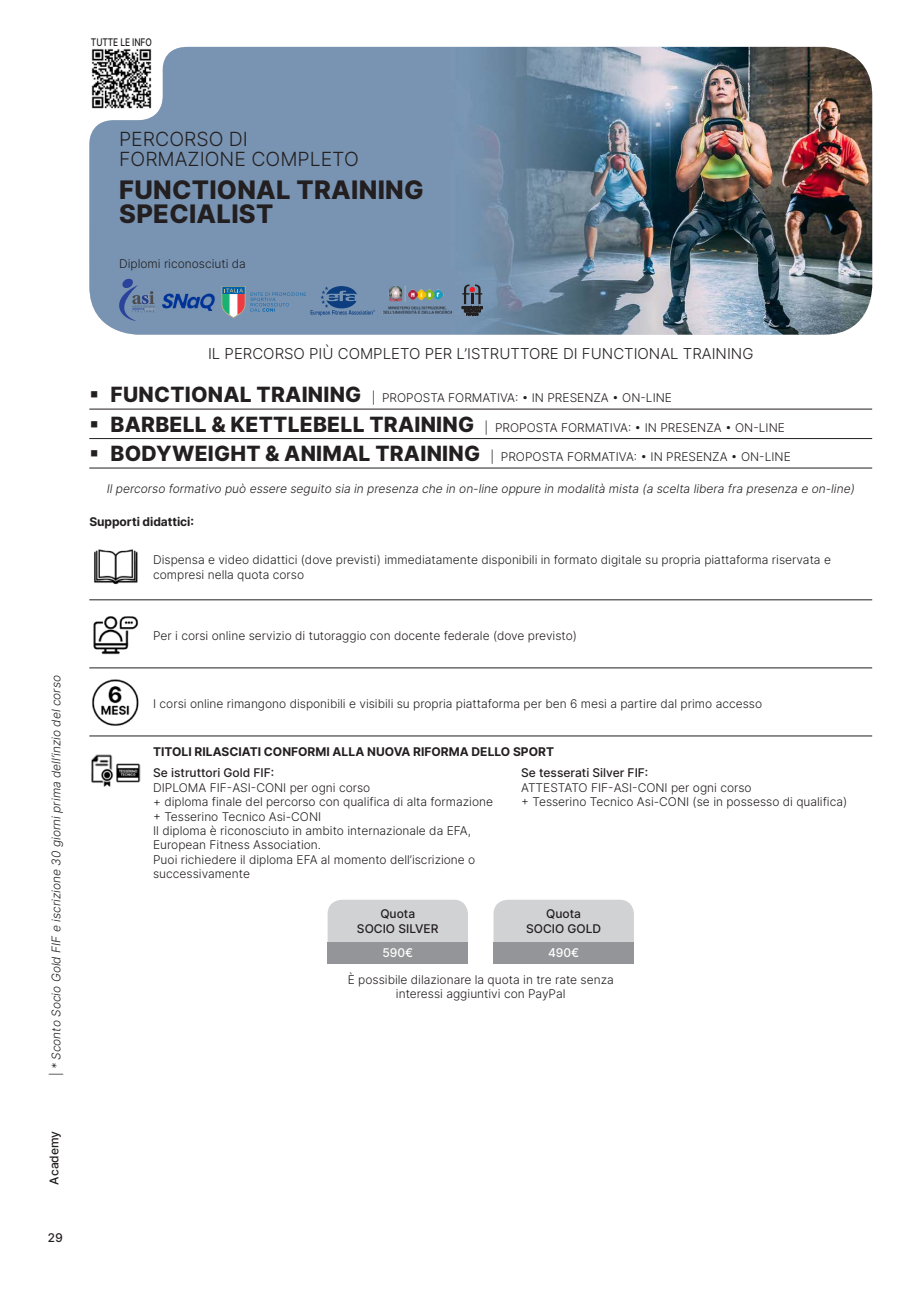
<style>
.page{position:relative;width:919px;height:1289px;background:#fff}
.page>*{position:absolute;margin:0;border:0;box-sizing:border-box;transform-origin:0 0}
.t1{font:800 25.5px/24px "Inter";letter-spacing:.01em;color:#231f20}
.t2{font:300 19.5px/19.5px "Inter";color:#231f20}
.t3{font:300 15px "Inter";color:#231f20}
.t4{font:300 12px/14.4px "Inter";color:#231f20}
.t5{font:italic 300 12px "Inter";color:#231f20}
.t6{font:500 12px/15px "Inter";color:#231f20;text-align:center}
.t7{font:700 12px "Inter";color:#231f20}
.t8{font:500 12px "Inter";color:#fff}
.t9{font:500 10.5px "Inter";letter-spacing:-.01em;color:#231f20;scale:.8 1}
.t10{font:3px "Helvetica";color:#0c3d7f;scale:.95 1}
.s1{font-style:normal}
.s2{font-weight:800;font-size:21px}
</style>
<div class="page">
<img style="left:89px;top:47px;width:783px;height:288px">
<hr style="left:89px;top:409px;width:783px;height:1px;background:#231f20">
<hr style="left:89px;top:438px;width:783px;height:1px;background:#231f20">
<hr style="left:89px;top:467px;width:783px;height:1px;background:#231f20">
<div style="left:327px;top:899px;width:141px;height:43px;background:#d1d2d4"></div>
<div style="left:493px;top:899px;width:141px;height:43px;background:#d1d2d4"></div>
<div style="left:327px;top:942px;width:141px;height:21px;background:#939598"></div>
<div style="left:493px;top:942px;width:141px;height:21px;background:#939598"></div>
<img style="left:383px;top:285px;width:76px;height:30px">
<svg style="left:462px;top:284px;width:20px;height:31px"></svg>
<svg style="left:108px;top:278px;width:46px;height:43px;background:#6b85a9"></svg>
<img style="left:162px;top:293px;width:53px;height:17px">
<svg style="left:221px;top:286px;width:151px;height:32px;background:#6d8aa9"></svg>
<img style="left:94px;top:549px;width:44px;height:36px">
<img style="left:93px;top:616px;width:46px;height:39px">
<img style="left:92px;top:679px;width:47px;height:47px">
<img style="left:91px;top:754px;width:49px;height:33px">
<hr style="left:89px;top:599px;width:783px;height:1px;background:#231f20">
<hr style="left:89px;top:667px;width:783px;height:1px;background:#231f20">
<hr style="left:89px;top:735px;width:783px;height:1px;background:#231f20">
<p class="t9" style="left:91px;top:34px;width:78px">TUTTE LE INFO</p>
<p class="t5" style="left:48px;top:1076px;width:403px;rotate:-90deg"><span class="s1">|</span> * Sconto Socio Gold FIF e iscrizione 30 giorni prima dell’inzio del corso</p>
<p class="t6" style="left:46px;top:1184px;width:55px;rotate:-90deg">Academy</p>
<p class="t6" style="left:47px;top:1229px;width:17px">29</p>
<h2 class="t2" style="left:119px;top:129px;width:241px">PERCORSO DI<br>FORMAZIONE COMPLETO</h2>
<h1 class="t1" style="left:119px;top:177px;width:306px">FUNCTIONAL TRAINING<br>SPECIALIST</h1>
<p class="t4" style="left:119px;top:256px;width:128px">Diplomi riconosciuti da</p>
<p class="t10" style="left:373px;top:309px;width:4px">®</p>
<p class="t3" style="left:208px;top:343px;width:547px">IL PERCORSO PIÙ COMPLETO PER L’ISTRUTTORE DI FUNCTIONAL TRAINING</p>
<p class="t4" style="left:89px;top:390px;width:584px">▪ <span class="s2">FUNCTIONAL TRAINING</span> | PROPOSTA FORMATIVA: • IN PRESENZA • ON-LINE</p>
<p class="t4" style="left:89px;top:420px;width:697px">▪ <span class="s2">BARBELL &amp; KETTLEBELL TRAINING</span> | PROPOSTA FORMATIVA: • IN PRESENZA • ON-LINE</p>
<p class="t4" style="left:89px;top:449px;width:703px">▪ <span class="s2">BODYWEIGHT &amp; ANIMAL TRAINING</span> | PROPOSTA FORMATIVA: • IN PRESENZA • ON-LINE</p>
<p class="t5" style="left:107px;top:480px;width:749px">Il percorso formativo può essere seguito sia in presenza che in on-line oppure in modalità mista (a scelta libera fra presenza e on-line)</p>
<p class="t7" style="left:89px;top:513px;width:106px">Supporti didattici:</p>
<p class="t4" style="left:153px;top:552px;width:679px">Dispensa e video didattici (dove previsti) immediatamente disponibili in formato digitale su propria piattaforma riservata e compresi nella quota corso</p>
<p class="t4" style="left:153px;top:628px;width:425px">Per i corsi online servizio di tutoraggio con docente federale (dove previsto)</p>
<p class="t4" style="left:153px;top:696px;width:610px">I corsi online rimangono disponibili e visibili su propria piattaforma per ben 6 mesi a partire dal primo accesso</p>
<p class="t7" style="left:153px;top:743px;width:402px">TITOLI RILASCIATI CONFORMI ALLA NUOVA RIFORMA DELLO SPORT</p>
<p class="t6" style="left:153px;top:765px;width:123px">Se istruttori Gold FIF:</p>
<p class="t4" style="left:153px;top:780px;width:341px">DIPLOMA FIF-ASI-CONI per ogni corso<br>+ diploma finale del percorso con qualifica di alta formazione + Tesserino Tecnico Asi-CONI<br>Il diploma è riconosciuto in ambito internazionale da EFA, European Fitness Association.<br>Puoi richiedere il diploma EFA al momento dell’iscrizione o successivamente</p>
<p class="t6" style="left:521px;top:765px;width:129px">Se tesserati Silver FIF:</p>
<p class="t4" style="left:521px;top:780px;width:327px">ATTESTATO FIF-ASI-CONI per ogni corso<br>+ Tesserino Tecnico Asi-CONI (se in possesso di qualifica)</p>
<p class="t6" style="left:357px;top:906px;width:83px">Quota<br>SOCIO SILVER</p>
<p class="t6" style="left:526px;top:906px;width:77px">Quota<br>SOCIO GOLD</p>
<p class="t8" style="left:382px;top:944px;width:32px">590€</p>
<p class="t8" style="left:548px;top:944px;width:33px">490€</p>
<p class="t4" style="left:348px;top:971px;width:267px;text-align:center">È possibile dilazionare la quota in tre rate senza interessi aggiuntivi con PayPal</p>
</div>
